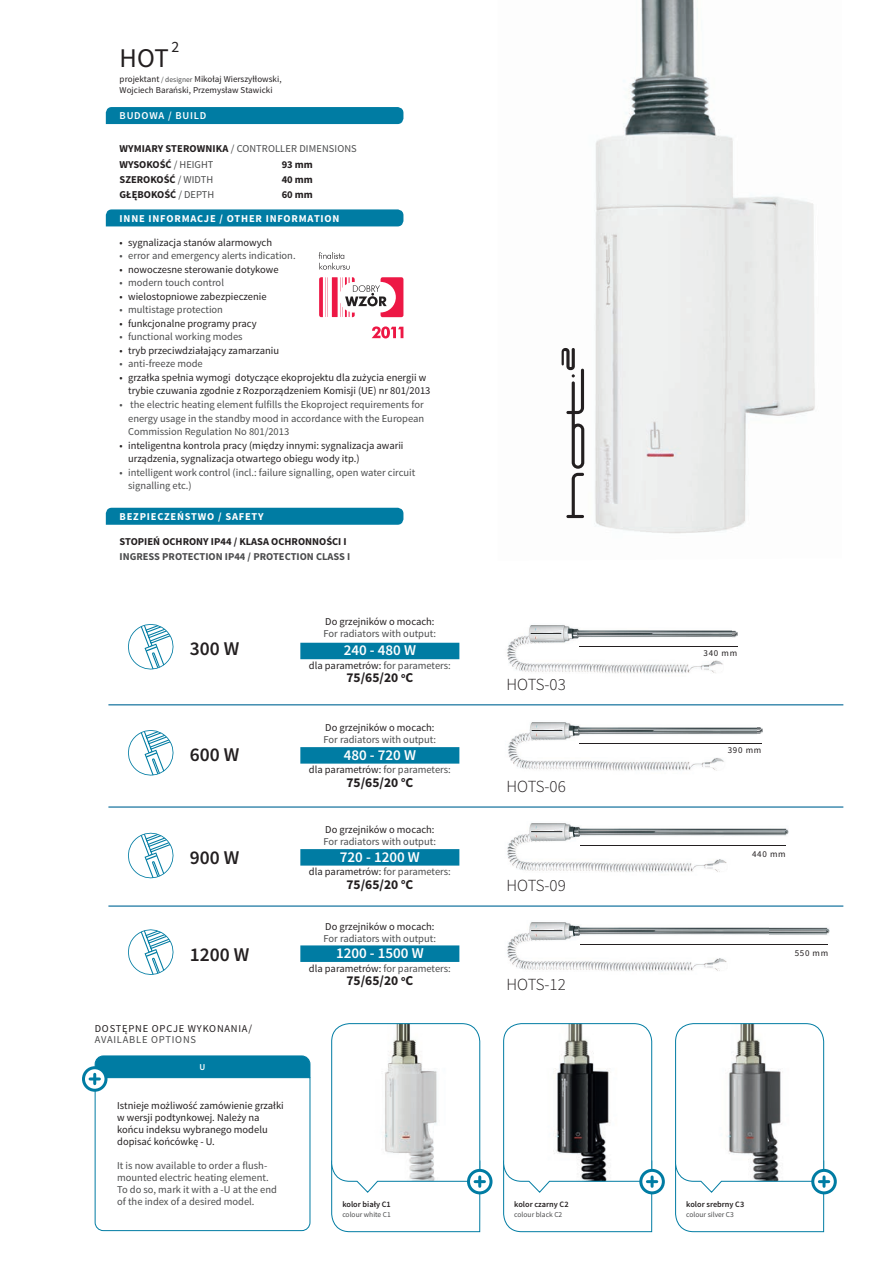
<style>
.page{position:relative;width:893px;height:1263px;background:#fff}
.page>*{position:absolute;margin:0;border:0;box-sizing:border-box;transform-origin:0 0}
.t1{font:27px "Source Sans Pro";color:#231f20}
.t2{font:600 19.5px "Source Sans Pro";color:#231f20}
.t3{font:300 16.95px "Source Sans Pro";letter-spacing:-.01em;color:#231f20}
.t4{font:15.75px "Source Sans Pro";color:#231f20}
.t5{font:600 15px "Source Sans Pro";color:#fff}
.t6{font:700 13.5px "Source Sans Pro";color:#231f20}
.t7{font:10.5px/12px "Source Sans Pro";color:#4b4c4d}
.t8{font:10.5px/12px "Source Sans Pro";color:#231f20}
.t9{font:700 10.5px/15px "Source Sans Pro";color:#4b4c4d}
.t10{font:700 10.5px "Source Sans Pro";letter-spacing:.075em;color:#fff}
.t11{font:700 10.5px "Source Sans Pro";color:#231f20}
.t12{font:10.5px/10.5px "Source Sans Pro";letter-spacing:.075em;color:#231f20}
.t13{font:600 10.5px "Source Sans Pro";letter-spacing:.075em;color:#fff}
.t14{font:9px/10.8px "Source Sans Pro";letter-spacing:.005em;color:#231f20}
.t15{font:600 9px "Source Sans Pro";color:#fff}
.t16{font:600 8.25px "Source Sans Pro";color:#231f20}
.t17{font:7.5px "Source Sans Pro";color:#4b4c4d}
.s1{font-size:7.5px;color:#4b4c4d}
.s2{font-weight:700;color:#231f20}
.s3{font-weight:400;color:#4b4c4d}
.s4{color:#231f20}
.s5{color:#4b4c4d}
</style>
<div class="page">
<img style="left:561px;top:0;width:254px;height:534px">
<svg style="left:562px;top:348px;width:22px;height:170px"></svg>
<div style="left:332px;top:277px;width:6px;height:40px;background:#ed1845"></div>
<svg style="left:319px;top:277px;width:9px;height:40px"></svg>
<svg style="left:340px;top:277px;width:63px;height:40px"></svg>
<svg style="left:319px;top:252px;width:31px;height:18px"></svg>
<svg style="left:372px;top:326px;width:31px;height:12px"></svg>
<hr style="left:108px;top:806px;width:735px;height:2px;background:#006696">
<hr style="left:108px;top:905px;width:735px;height:2px;background:#006696">
<hr style="left:108px;top:704px;width:735px;height:1px;background:#006696">
<div style="left:106px;top:508px;width:297px;height:17px;background:#007ca3"></div>
<div style="left:106px;top:209px;width:297px;height:17px;background:#007ca3"></div>
<div style="left:106px;top:107px;width:297px;height:17px;background:#007ca3"></div>
<div style="left:300px;top:643px;width:159px;height:16px;background:#007ca3"></div>
<img style="left:507px;top:625px;width:226px;height:49px">
<img style="left:733px;top:630px;width:5px;height:8px">
<hr style="left:579px;top:646px;width:159px;height:1px;background:#231f20">
<svg style="left:128px;top:624px;width:46px;height:46px"></svg>
<div style="left:300px;top:747px;width:159px;height:17px;background:#007ca3"></div>
<img style="left:508px;top:722px;width:250px;height:49px">
<img style="left:758px;top:727px;width:5px;height:7px">
<hr style="left:580px;top:743px;width:182px;height:1px;background:#231f20">
<svg style="left:128px;top:730px;width:46px;height:46px"></svg>
<div style="left:300px;top:849px;width:159px;height:16px;background:#007ca3"></div>
<img style="left:507px;top:823px;width:281px;height:49px">
<hr style="left:580px;top:845px;width:206px;height:1px;background:#231f20">
<svg style="left:128px;top:832px;width:46px;height:47px"></svg>
<div style="left:300px;top:945px;width:159px;height:17px;background:#007ca3"></div>
<img style="left:507px;top:922px;width:263px;height:49px">
<img style="left:770px;top:927px;width:59px;height:8px">
<hr style="left:580px;top:944px;width:248px;height:1px;background:#231f20">
<svg style="left:128px;top:929px;width:46px;height:46px"></svg>
<svg style="left:83px;top:1068px;width:23px;height:22px"></svg>
<div style="left:82px;top:1066px;width:25px;height:26px;border:3px solid #007ca3;border-radius:50%"></div>
<svg style="left:90px;top:1055px;width:221px;height:176px"></svg>
<svg style="left:468px;top:1170px;width:23px;height:23px"></svg>
<div style="left:467px;top:1169px;width:25px;height:25px;border:3px solid #007ca3;border-radius:50%"></div>
<svg style="left:331px;top:1023px;width:153px;height:209px"></svg>
<svg style="left:641px;top:1170px;width:22px;height:23px"></svg>
<div style="left:639px;top:1169px;width:26px;height:25px;border:3px solid #007ca3;border-radius:50%"></div>
<svg style="left:503px;top:1023px;width:154px;height:209px"></svg>
<svg style="left:813px;top:1170px;width:22px;height:23px"></svg>
<div style="left:811px;top:1169px;width:26px;height:25px;border:3px solid #007ca3;border-radius:50%"></div>
<svg style="left:675px;top:1023px;width:154px;height:209px"></svg>
<p class="t4" style="left:171px;top:37px;width:9px">2</p>
<p class="t14" style="left:120px;top:74px;width:163px">projektant <span class="s1">/ designer</span> Mikołaj Wierszyłłowski,<br>Wojciech Barański, Przemysław Stawicki</p>
<p class="t1" style="left:120px;top:42px;width:51px">HOT</p>
<p class="t13" style="left:120px;top:109px;width:88px">BUDOWA / BUILD</p>
<p class="t7" style="left:120px;top:140px;width:239px;line-height:16.4px"><span class="s2">WYMIARY STEROWNIKA</span> / CONTROLLER DIMENSIONS<br><span class="s2">WYSOKOŚĆ</span> / HEIGHT</p>
<p class="t11" style="left:282px;top:158px;width:33px">93 mm</p>
<p class="t11" style="left:120px;top:173px;width:95px">SZEROKOŚĆ <span class="s3">/ WIDTH</span></p>
<p class="t11" style="left:282px;top:173px;width:33px">40 mm</p>
<p class="t11" style="left:120px;top:188px;width:96px">GŁĘBOKOŚĆ <span class="s3">/ DEPTH</span></p>
<p class="t11" style="left:282px;top:188px;width:33px">60 mm</p>
<p class="t8" style="left:120px;top:237px;width:154px">• sygnalizacja stanów alarmowych</p>
<p class="t7" style="left:120px;top:250px;width:177px">• error and emergency alerts indication.</p>
<p class="t8" style="left:120px;top:264px;width:160px">• nowoczesne sterowanie dotykowe</p>
<p class="t7" style="left:120px;top:277px;width:106px">• modern touch control</p>
<p class="t8" style="left:120px;top:291px;width:149px">• wielostopniowe zabezpieczenie</p>
<p class="t7" style="left:120px;top:304px;width:105px">• multistage protection</p>
<p class="t8" style="left:120px;top:318px;width:138px">• funkcjonalne programy pracy</p>
<p class="t7" style="left:120px;top:331px;width:124px">• functional working modes</p>
<p class="t8" style="left:120px;top:345px;width:161px">• tryb przeciwdziałający zamarzaniu</p>
<p class="t7" style="left:120px;top:358px;width:85px">• anti-freeze mode</p>
<p class="t8" style="left:128px;top:371px;width:304px;line-height:13.5px;text-indent:-9px">• grzałka spełnia wymogi dotyczące ekoprojektu dla zużycia energii w trybie czuwania zgodnie z Rozporządzeniem Komisji (UE) nr 801/2013</p>
<p class="t7" style="left:128px;top:398px;width:298px;line-height:13.5px;text-align:justify;text-indent:-9px">• the electric heating element fulfills the Ekoproject requirements for energy usage in the standby mood in accordance with the European Commission Regulation No 801/2013</p>
<p class="t8" style="left:128px;top:438px;width:277px;line-height:13.5px;text-indent:-9px">• inteligentna kontrola pracy (między innymi: sygnalizacja awarii urządzenia, sygnalizacja otwartego obiegu wody itp.)</p>
<p class="t7" style="left:128px;top:465px;width:289px;line-height:13.5px;text-indent:-9px">• intelligent work control (incl.: failure signalling, open water circuit signalling etc.)</p>
<p class="t10" style="left:120px;top:212px;width:221px">INNE INFORMACJE / OTHER INFORMATION</p>
<p class="t10" style="left:120px;top:510px;width:145px">BEZPIECZEŃSTWO / SAFETY</p>
<p class="t9" style="left:120px;top:534px;width:232px"><span class="s4">STOPIEŃ OCHRONY IP44 / KLASA OCHRONNOŚCI I<br></span>INGRESS PROTECTION IP44 / PROTECTION CLASS I</p>
<p class="t2" style="left:190px;top:637px;width:51px">300 W</p>
<p class="t2" style="left:190px;top:743px;width:51px">600 W</p>
<p class="t2" style="left:190px;top:845px;width:51px">900 W</p>
<p class="t2" style="left:190px;top:942px;width:61px">1200 W</p>
<p class="t12" style="left:95px;top:1024px;width:159px">DOSTĘPNE OPCJE WYKONANIA/<br><span class="s5">AVAILABLE OPTIONS</span></p>
<p class="t15" style="left:200px;top:1061px;width:7px">U</p>
<p class="t8" style="left:117px;top:1099px;width:168px">Istnieje możliwość zamówienie grzałki w wersji podtynkowej. Należy na końcu indeksu wybranego modelu dopisać końcówkę - U.</p>
<p class="t7" style="left:117px;top:1159px;width:161px">It is now available to order a flush&shy;mounted electric heating element.<br>To do so, mark it with a -U at the end of the index of a desired model.</p>
<p class="t7" style="left:324px;top:616px;width:114px"><span class="s4">Do grzejników o mocach:<br></span>For radiators with output:</p>
<p class="t5" style="left:344px;top:641px;width:74px">240 - 480 W</p>
<p class="t8" style="left:309px;top:660px;width:143px">dla parametrów: <span class="s5">for parameters:</span></p>
<p class="t6" style="left:346px;top:669px;width:68px">75/65/20 <sup>o</sup>C</p>
<p class="t7" style="left:324px;top:722px;width:114px"><span class="s4">Do grzejników o mocach:<br></span>For radiators with output:</p>
<p class="t5" style="left:344px;top:745px;width:74px">480 - 720 W</p>
<p class="t8" style="left:309px;top:764px;width:143px">dla parametrów: <span class="s5">for parameters:</span></p>
<p class="t6" style="left:346px;top:774px;width:68px">75/65/20 <sup>o</sup>C</p>
<p class="t7" style="left:324px;top:824px;width:114px"><span class="s4">Do grzejników o mocach:<br></span>For radiators with output:</p>
<p class="t5" style="left:340px;top:847px;width:81px">720 - 1200 W</p>
<p class="t8" style="left:309px;top:866px;width:143px">dla parametrów: <span class="s5">for parameters:</span></p>
<p class="t6" style="left:346px;top:876px;width:68px">75/65/20 <sup>o</sup>C</p>
<p class="t7" style="left:324px;top:920px;width:114px"><span class="s4">Do grzejników o mocach:<br></span>For radiators with output:</p>
<p class="t5" style="left:336px;top:944px;width:89px">1200 - 1500 W</p>
<p class="t8" style="left:309px;top:962px;width:143px">dla parametrów: <span class="s5">for parameters:</span></p>
<p class="t6" style="left:346px;top:972px;width:68px">75/65/20 <sup>o</sup>C</p>
<p class="t16" style="left:342px;top:1199px;width:50px">kolor biały C1</p>
<p class="t17" style="left:342px;top:1210px;width:50px">colour white C1</p>
<p class="t3" style="left:507px;top:674px;width:61px">HOTS-03</p>
<p class="t3" style="left:507px;top:776px;width:61px">HOTS-06</p>
<p class="t3" style="left:507px;top:875px;width:61px">HOTS-09</p>
<p class="t3" style="left:507px;top:974px;width:61px">HOTS-12</p>
<p class="t16" style="left:514px;top:1199px;width:56px">kolor czarny C2</p>
<p class="t17" style="left:514px;top:1210px;width:50px">colour black C2</p>
<p class="t14" style="left:704px;top:648px;width:35px">340 mm</p>
<p class="t14" style="left:728px;top:745px;width:35px">390 mm</p>
<p class="t14" style="left:752px;top:848px;width:35px">440 mm</p>
<p class="t14" style="left:795px;top:947px;width:35px">550 mm</p>
<p class="t16" style="left:686px;top:1199px;width:59px">kolor srebrny C3</p>
<p class="t17" style="left:686px;top:1210px;width:49px">colour silver C3</p>
</div>
